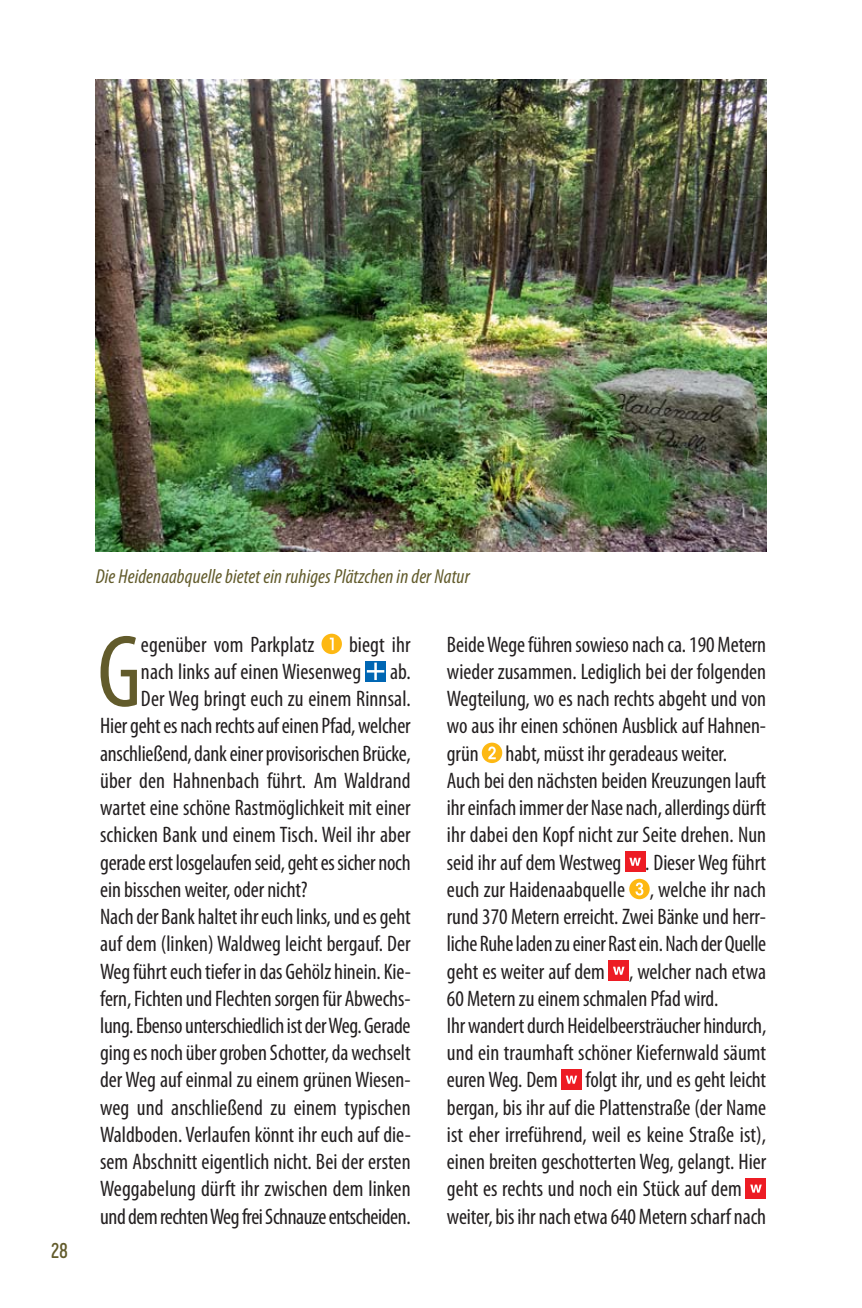
<style>
.page{position:relative;width:862px;height:1308px;background:#fff}
.page>*{position:absolute;margin:0;border:0;box-sizing:border-box;transform-origin:0 0}
.t1{font:condensed 103.27px "Myriad Pro";color:#625b2b}
.t2{font:condensed 22.5px/27.2px "Myriad Pro";letter-spacing:-.005em;color:#231f20}
.t3{font:700 21.38px "Phenomena";color:#625b2b}
.t4{font:italic condensed 20.25px "Myriad Pro";letter-spacing:.005em;color:#625b2b}
</style>
<div class="page">
<div style="left:365px;top:661px;width:20px;height:20px;background:#0066b3"></div>
<svg style="left:366px;top:662px;width:18px;height:18px"></svg>
<svg style="left:321px;top:633px;width:21px;height:21px"></svg>
<div style="left:624px;top:851px;width:21px;height:21px;background:#ed1c24"></div>
<svg style="left:629px;top:857px;width:11px;height:8px"></svg>
<div style="left:608px;top:960px;width:20px;height:21px;background:#ed1c24"></div>
<svg style="left:613px;top:966px;width:11px;height:8px"></svg>
<div style="left:561px;top:1069px;width:20px;height:20px;background:#ed1c24"></div>
<svg style="left:565px;top:1075px;width:12px;height:8px"></svg>
<svg style="left:481px;top:742px;width:21px;height:21px"></svg>
<svg style="left:629px;top:878px;width:20px;height:21px"></svg>
<div style="left:745px;top:1178px;width:20px;height:20px;background:#ed1c24"></div>
<svg style="left:750px;top:1184px;width:11px;height:8px"></svg>
<img style="left:96px;top:80px;width:669px;height:472px">
<p class="t3" style="left:51px;top:1242px;width:18px">28</p>
<p class="t4" style="left:96px;top:568px;width:375px">Die Heidenaabquelle bietet ein ruhiges Plätzchen in der Natur</p>
<h1 class="t1" style="left:97px;top:632px;width:46px">G</h1>
<p class="t2" style="left:141px;top:633px;width:175px">egenüber vom Parkplatz</p>
<p class="t2" style="left:141px;top:633px;width:271px;text-indent:208px">biegt ihr nach links auf einen Wiesenweg</p>
<p class="t2" style="left:390px;top:660px;width:22px">ab.</p>
<p class="t2" style="left:141px;top:687px;width:271px">Der Weg bringt euch zu einem Rinnsal.</p>
<p class="t2" style="left:100px;top:714px;width:312px">Hier geht es nach rechts auf einen Pfad, welcher</p>
<p class="t2" style="left:100px;top:742px;width:312px">anschließend, dank einer provisorischen Brücke,</p>
<p class="t2" style="left:100px;top:769px;width:312px">über den Hahnenbach führt. Am Waldrand</p>
<p class="t2" style="left:100px;top:796px;width:312px">wartet eine schöne Rastmöglichkeit mit einer</p>
<p class="t2" style="left:100px;top:823px;width:312px">schicken Bank und einem Tisch. Weil ihr aber</p>
<p class="t2" style="left:100px;top:850px;width:312px">gerade erst los gelaufen seid, geht es sicher noch</p>
<p class="t2" style="left:100px;top:878px;width:209px">ein bisschen weiter, oder nicht?</p>
<p class="t2" style="left:100px;top:905px;width:312px">Nach der Bank haltet ihr euch links, und es geht</p>
<p class="t2" style="left:100px;top:932px;width:312px">auf dem (linken) Waldweg leicht bergauf. Der</p>
<p class="t2" style="left:100px;top:959px;width:312px">Weg führt euch tiefer in das Gehölz hinein. Kie-</p>
<p class="t2" style="left:100px;top:987px;width:312px">fern, Fichten und Flechten sorgen für Abwechs-</p>
<p class="t2" style="left:100px;top:1014px;width:312px">lung. Ebenso unterschiedlich ist der Weg. Gerade</p>
<p class="t2" style="left:100px;top:1041px;width:312px">ging es noch über groben Schotter, da wechselt</p>
<p class="t2" style="left:100px;top:1068px;width:312px">der Weg auf einmal zu einem grünen Wiesen-</p>
<p class="t2" style="left:100px;top:1095px;width:312px">weg und anschließend zu einem typischen</p>
<p class="t2" style="left:100px;top:1123px;width:312px">Wald boden. Verlaufen könnt ihr euch auf die-</p>
<p class="t2" style="left:100px;top:1150px;width:312px">sem Abschnitt eigentlich nicht. Bei der ersten</p>
<p class="t2" style="left:100px;top:1177px;width:312px">Weggabelung dürft ihr zwischen dem linken</p>
<p class="t2" style="left:100px;top:1204px;width:312px">und dem rechten Weg frei Schnauze entscheiden.</p>
<p class="t2" style="left:446px;top:633px;width:321px">Beide Wege führen sowieso nach ca. 190 Metern wieder zusammen. Lediglich bei der folgenden Wegteilung, wo es nach rechts abgeht und von wo aus ihr einen schönen Ausblick auf Hahnen&shy;grün habt, müsst ihr geradeaus weiter.<br>Auch bei den nächsten beiden Kreuzungen lauft ihr einfach immer der Nase nach, allerdings dürft ihr dabei den Kopf nicht zur Seite drehen. Nun seid ihr auf dem Westweg . Dieser Weg führt euch zur Haidenaabquelle , welche ihr nach rund 370 Metern erreicht. Zwei Bänke und herr - liche Ruhe laden zu einer Rast ein. Nach der Quelle geht es weiter auf dem , welcher nach etwa 60 Metern zu einem schmalen Pfad wird.<br>Ihr wandert durch Heidelbeersträucher hindurch, und ein traumhaft schöner Kiefernwald säumt euren Weg. Dem folgt ihr, und es geht leicht bergan, bis ihr auf die Plattenstraße (der Name ist eher irreführend, weil es keine Straße ist), einen breiten geschotterten Weg, gelangt. Hier geht es rechts und noch ein Stück auf dem weiter, bis ihr nach etwa 640 Metern scharf nach</p>
</div>
